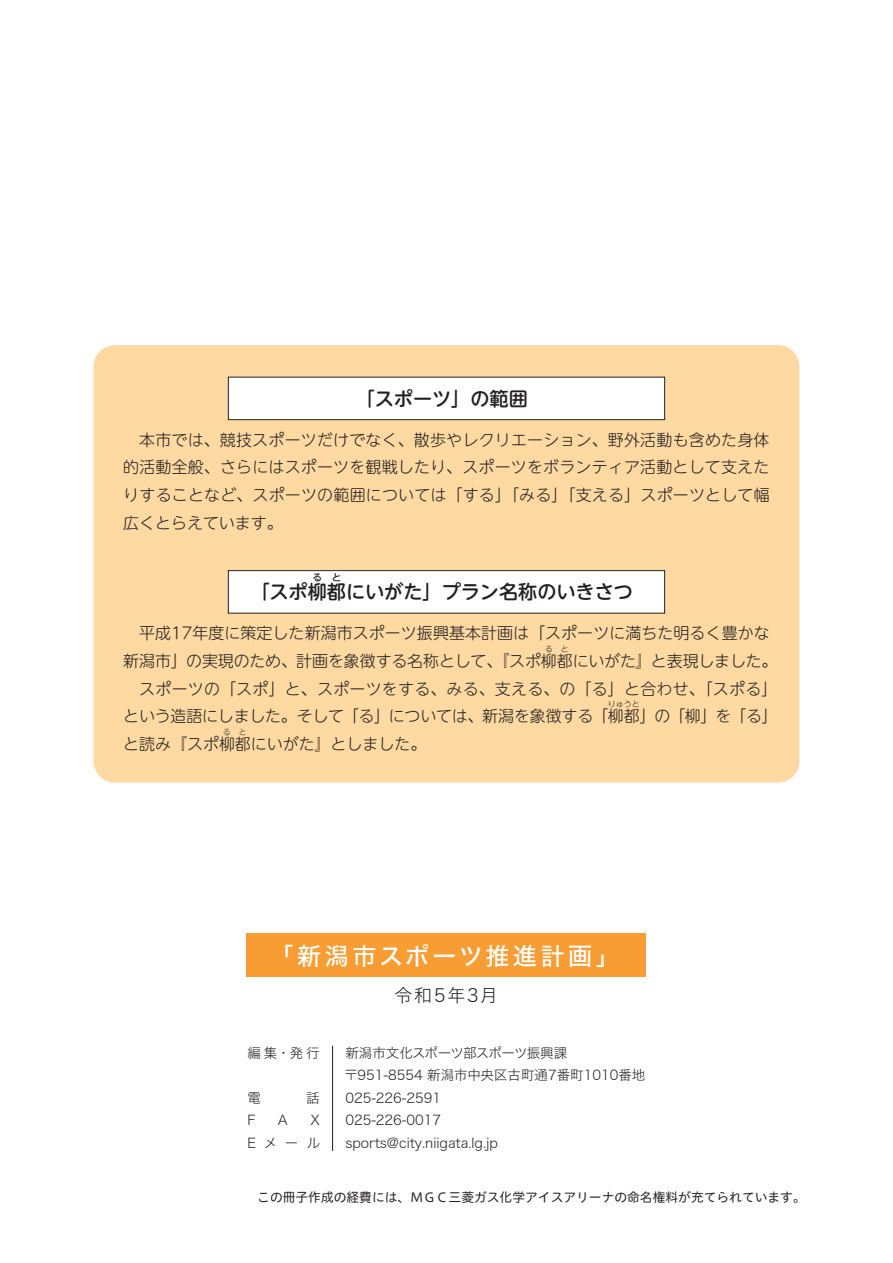
<style>
.page{position:relative;width:893px;height:1263px;background:#fff}
.page>*{position:absolute;margin:0;border:0;box-sizing:border-box;transform-origin:0 0}
.t1{font:24px "Hira Kaku Std W5";letter-spacing:.14em;color:#fff}
.t2{font:500 19.2px "UD Shin M Go Pr 6 N";color:#231f20}
.t3{font:18px "Hira Kaku Std W2";letter-spacing:.1em;color:#231f20}
.t4{font:300 15.9px/27.6px "UD Shin M Go Pr 6 N";letter-spacing:.005em;color:#231f20;text-align:justify}
.t5{font:13.5px/22.5px "Hira Kaku Std W2";color:#231f20;text-align:right}
.t6{font:12.75px "Hiragino UD Sans R Std N W4";color:#231f20}
.t7{font:500 9.6px "UD Shin M Go Pr 6 N";color:#231f20}
.t8{font:300 7.95px "UD Shin M Go Pr 6 N";color:#231f20}
</style>
<div class="page">
<div style="left:94px;top:345px;width:705px;height:438px;background:#fed9a1;border-radius:21px"></div>
<div style="left:228px;top:377px;width:437px;height:43px;background:#fff"></div>
<div style="left:228px;top:377px;width:437px;height:43px;border:1px solid #231f20"></div>
<div style="left:228px;top:571px;width:437px;height:42px;background:#fff"></div>
<div style="left:228px;top:570px;width:437px;height:43px;border:1px solid #231f20"></div>
<div style="left:247px;top:933px;width:399px;height:44px;background:#f89d33"></div>
<hr style="left:332px;top:1046px;width:1px;height:105px;background:#231f20">
<p class="t2" style="left:356px;top:382px;width:174px">「スポーツ」の範囲</p>
<p class="t4" style="left:123px;top:425px;width:648px;text-indent:16px">本市では、競技スポーツだけでなく、散歩やレクリエーション、野外活動も含めた身体的活動全般、さらにはスポーツを観戦したり、スポーツをボランティア活動として支えたりすることなど、スポーツの範囲については「する」「みる」「支える」スポーツとして幅広くとらえています。</p>
<p class="t7" style="left:313px;top:569px;width:30px">る と</p>
<p class="t2" style="left:250px;top:576px;width:384px">「スポ柳都にいがた」プラン名称のいきさつ</p>
<p class="t4" style="left:123px;top:618px;width:656px;text-align:center">平成17年度に策定した新潟市スポーツ振興基本計画は「スポーツに満ちた明るく豊かな<br>新潟市」の実現のため、計画を象徴する名称として、『スポ柳都にいがた』と表現しました。</p>
<p class="t8" style="left:545px;top:642px;width:9px">る</p>
<p class="t8" style="left:561px;top:642px;width:9px">と</p>
<p class="t4" style="left:123px;top:674px;width:656px;text-align:right">スポーツの「スポ」と、スポーツをする、みる、支える、の「る」と合わせ、「スポる」という造語にしました。そして「る」については、新潟を象徴する「柳都」の「柳」を「る」</p>
<p class="t8" style="left:608px;top:698px;width:33px">りゅうと</p>
<p class="t8" style="left:223px;top:725px;width:9px">る</p>
<p class="t8" style="left:239px;top:725px;width:9px">と</p>
<p class="t4" style="left:123px;top:729px;width:304px">と読み『スポ柳都にいがた』としました。</p>
<h1 class="t1" style="left:270px;top:938px;width:352px">「新潟市スポーツ推進計画」</h1>
<p class="t3" style="left:394px;top:982px;width:105px">令和5年3月</p>
<p class="t5" style="left:247px;top:1041px;width:74px">編集・発行</p>
<p class="t5" style="left:247px;top:1086px;width:15px">電</p>
<p class="t5" style="left:306px;top:1086px;width:15px">話</p>
<p class="t5" style="left:247px;top:1108px;width:9px">F</p>
<p class="t5" style="left:278px;top:1108px;width:11px">A</p>
<p class="t5" style="left:247px;top:1108px;width:74px">X<br>Eメール</p>
<p class="t5" style="left:345px;top:1041px;width:302px;text-align:left">新潟市文化スポーツ部スポーツ振興課〒951-8554 新潟市中央区古町通7番町1010番地<br>025-226-2591<br>025-226-0017<br>sports@city.niigata.lg.jp</p>
<p class="t6" style="left:257px;top:1187px;width:550px">この冊子作成の経費には、ＭＧＣ三菱ガス化学アイスアリーナの命名権料が充てられています。</p>
</div>
